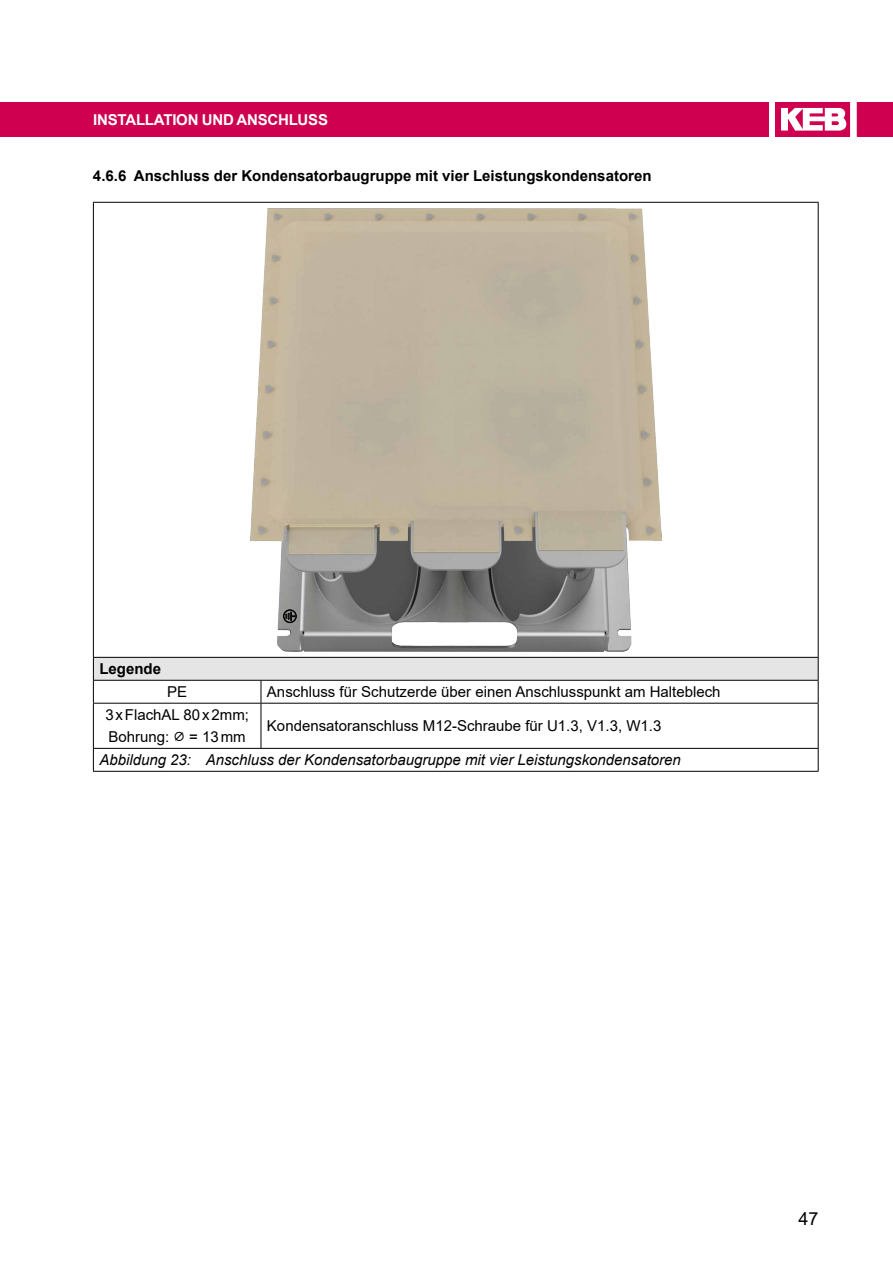
<style>
.page{position:relative;width:893px;height:1263px;background:#fff}
.page>*{position:absolute;margin:0;border:0;box-sizing:border-box;transform-origin:0 0}
.t1{font:18px "Arial";color:#000}
.t2{font:15px/22.2px "Arial";color:#000}
.t3{font:700 15px "Arial";color:#000}
.t4{font:italic 15px "Arial";color:#000}
.t5{font:700 15px "Arial";color:#fff}
.s1{font-family:"Arial Unicode MS";font-size:21px}
.s2{font-family:"Arial Unicode MS"}
</style>
<div class="page">
<div style="left:0;top:102px;width:769px;height:34px;background:#ce004f"></div>
<svg style="left:775px;top:102px;width:75px;height:34px"></svg>
<div style="left:857px;top:102px;width:36px;height:34px;background:#ce004f"></div>
<div style="left:93px;top:657px;width:725px;height:23px;background:#e5e5e5"></div>
<hr style="left:93px;top:202px;width:168px;height:1px;background:#000">
<hr style="left:93px;top:203px;width:1px;height:454px;background:#000">
<hr style="left:261px;top:202px;width:558px;height:1px;background:#000">
<hr style="left:818px;top:203px;width:1px;height:454px;background:#000">
<hr style="left:93px;top:657px;width:168px;height:1px;background:#000">
<hr style="left:261px;top:657px;width:558px;height:1px;background:#000">
<hr style="left:93px;top:680px;width:168px;height:1px;background:#000">
<svg style="left:93px;top:658px;width:1px;height:45px"></svg>
<hr style="left:261px;top:680px;width:558px;height:1px;background:#000">
<svg style="left:261px;top:681px;width:1px;height:22px"></svg>
<svg style="left:818px;top:658px;width:1px;height:45px"></svg>
<hr style="left:93px;top:703px;width:168px;height:1px;background:#000">
<hr style="left:93px;top:703px;width:1px;height:45px;background:#000">
<hr style="left:261px;top:703px;width:558px;height:1px;background:#000">
<hr style="left:261px;top:703px;width:1px;height:45px;background:#000">
<hr style="left:818px;top:703px;width:1px;height:45px;background:#000">
<hr style="left:93px;top:748px;width:168px;height:1px;background:#000">
<svg style="left:93px;top:749px;width:1px;height:22px"></svg>
<hr style="left:261px;top:748px;width:558px;height:1px;background:#000">
<svg style="left:818px;top:749px;width:1px;height:22px"></svg>
<hr style="left:93px;top:771px;width:168px;height:1px;background:#000">
<hr style="left:261px;top:771px;width:558px;height:1px;background:#000">
<img style="left:250px;top:208px;width:411px;height:443px">
<div style="left:283px;top:609px;width:14px;height:14px;border:1px solid #000;border-radius:50%"></div>
<svg style="left:286px;top:612px;width:9px;height:9px"></svg>
<div style="left:284px;top:610px;width:12px;height:12px;border:1px solid #000;border-radius:50%"></div>
<p class="t5" style="left:93px;top:110px;width:14px">Installation</p>
<p class="t5" style="left:202px;top:110px;width:12px">und</p>
<p class="t5" style="left:236px;top:110px;width:22px">Anschluss</p>
<p class="t3" style="left:93px;top:165px;width:560px">4.6.6 Anschluss der Kondensatorbaugruppe mit vier Leistungskondensatoren</p>
<p class="t3" style="left:99px;top:658px;width:63px">Legende</p>
<p class="t2" style="left:167px;top:681px;width:22px">PE</p>
<p class="t2" style="left:267px;top:681px;width:455px">Anschluss für Schutzerde über einen Anschlusspunkt am Halteblech</p>
<p class="t2" style="left:105px;top:704px;width:145px">3xFlachAL 80x2mm;<br>Bohrung: <span class="s1">⌀</span> <span class="s2">=</span> 13mm</p>
<p class="t2" style="left:267px;top:715px;width:396px">Kondensatoranschluss M12-Schraube für U1.3, V1.3, W1.3</p>
<p class="t4" style="left:99px;top:750px;width:583px">Abbildung 23: Anschluss der Kondensatorbaugruppe mit vier Leistungskondensatoren</p>
<p class="t1" style="left:798px;top:1206px;width:22px">47</p>
</div>
